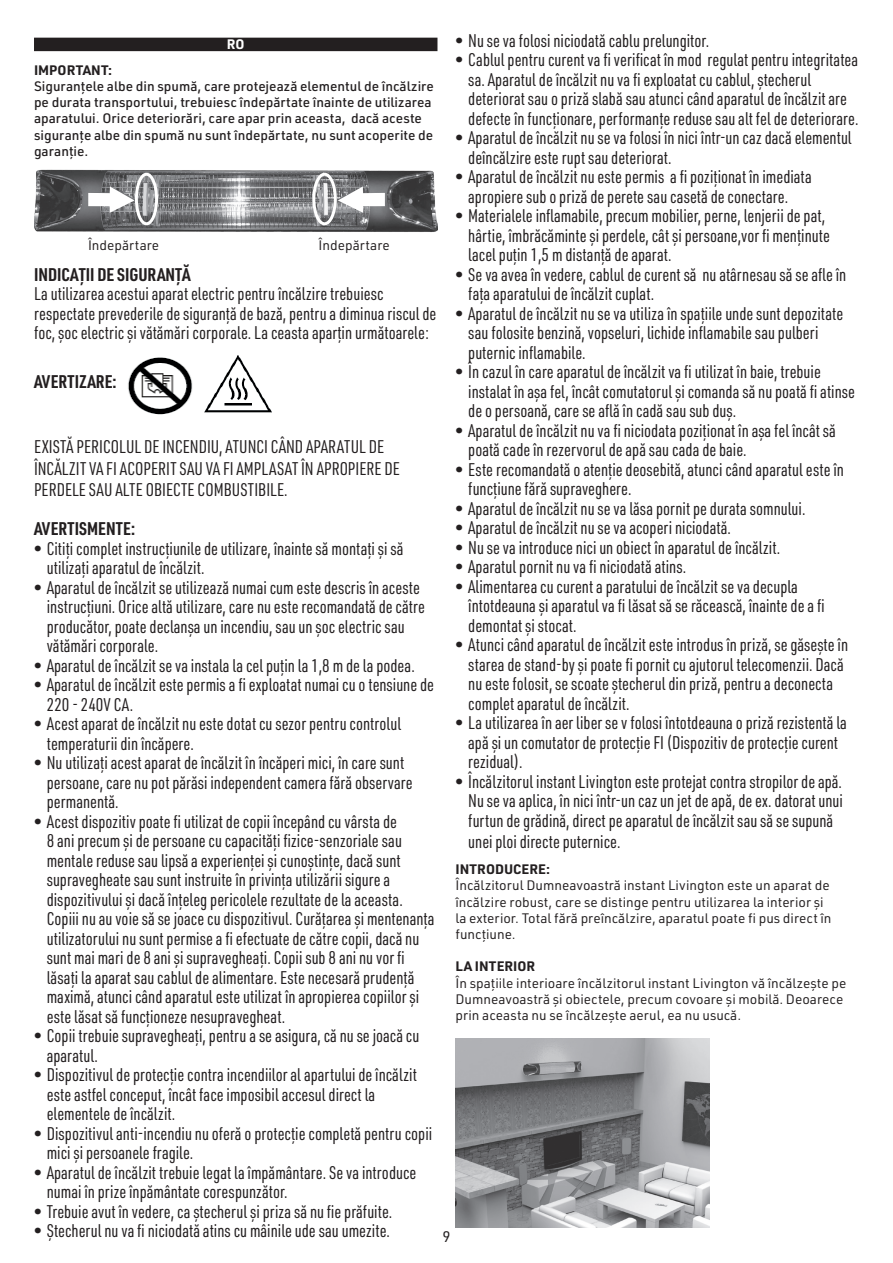
<style>
.page{position:relative;width:893px;height:1263px;background:#fff}
.page>*{position:absolute;margin:0;border:0;box-sizing:border-box;transform-origin:0 0}
.t1{font:18px/19.5px "URWDIN Cond";color:#231f20}
.t2{font:700 18px "URWDIN Cond";color:#231f20}
.t3{font:15px "URWDIN";color:#231f20}
.t4{font:13.5px/16.2px "URWDIN";color:#231f20}
.t5{font:500 13.5px/16.2px "URWDIN";color:#231f20}
.t6{font:700 13.5px "URWDIN";color:#231f20}
.t7{font:700 13.5px "URWDIN";color:#fff}
</style>
<div class="page">
<div style="left:34px;top:38px;width:403px;height:13px;background:#231f20"></div>
<img style="left:34px;top:169px;width:403px;height:63px">
<svg style="left:88px;top:186px;width:47px;height:27px"></svg>
<svg style="left:338px;top:186px;width:47px;height:27px"></svg>
<div style="left:135px;top:173px;width:23px;height:52px;border:3px solid #fff;border-radius:50%"></div>
<div style="left:312px;top:173px;width:25px;height:52px;border:3px solid #fff;border-radius:50%"></div>
<img style="left:128px;top:357px;width:65px;height:58px">
<img style="left:204px;top:355px;width:68px;height:58px">
<img style="left:455px;top:1039px;width:255px;height:188px">
<p class="t1" style="left:455px;top:30px;width:255px">• Nu se va folosi niciodată cablu prelungitor.</p>
<p class="t1" style="left:468px;top:49px;width:392px;text-indent:-13px">• Cablul pentru curent va fi verificat în mod regulat pentru integritatea sa. Aparatul de încălzit nu va fi exploatat cu cablul, ștecherul deteriorat sau o priză slabă sau atunci când aparatul de încălzit are defecte în funcționare, performanțe reduse sau alt fel de deteriorare.</p>
<p class="t1" style="left:468px;top:127px;width:385px;text-indent:-13px">• Aparatul de încălzit nu se va folosi în nici într-un caz dacă elementul deîncălzire este rupt sau deteriorat.</p>
<p class="t1" style="left:468px;top:166px;width:345px;text-indent:-13px">• Aparatul de încălzit nu este permis a fi poziționat în imediata apropiere sub o priză de perete sau casetă de conectare.</p>
<p class="t1" style="left:468px;top:205px;width:363px;text-indent:-13px">• Materialele inflamabile, precum mobilier, perne, lenjerii de pat, hârtie, îmbrăcăminte și perdele, cât și persoane,vor fi menținute lacel puțin 1,5 m distanță de aparat.</p>
<p class="t1" style="left:468px;top:264px;width:380px;text-indent:-13px">• Se va avea în vedere, cablul de curent să nu atârnesau să se afle în fața aparatului de încălzit cuplat.</p>
<p class="t1" style="left:468px;top:303px;width:376px;text-indent:-13px">• Aparatul de încălzit nu se va utiliza în spațiile unde sunt depozitate sau folosite benzină, vopseluri, lichide inflamabile sau pulberi puternic inflamabile.</p>
<p class="t1" style="left:468px;top:361px;width:388px;text-indent:-13px">• În cazul în care aparatul de încălzit va fi utilizat în baie, trebuie instalat în așa fel, încât comutatorul și comanda să nu poată fi atinse de o persoană, care se află în cadă sau sub duș.</p>
<p class="t1" style="left:468px;top:420px;width:369px;text-indent:-13px">• Aparatul de încălzit nu va fi niciodata poziționat în așa fel încât să poată cade în rezervorul de apă sau cada de baie.</p>
<p class="t1" style="left:468px;top:459px;width:377px;text-indent:-13px">• Este recomandată o atenție deosebită, atunci când aparatul este în funcțiune fără supraveghere.</p>
<p class="t1" style="left:455px;top:498px;width:351px">• Aparatul de încălzit nu se va lăsa pornit pe durata somnului.</p>
<p class="t1" style="left:455px;top:517px;width:277px">• Aparatul de încălzit nu se va acoperi niciodată.</p>
<p class="t1" style="left:455px;top:537px;width:326px">• Nu se va introduce nici un obiect în aparatul de încălzit.</p>
<p class="t1" style="left:455px;top:556px;width:232px">• Aparatul pornit nu va fi niciodată atins.</p>
<p class="t1" style="left:468px;top:576px;width:358px;text-indent:-13px">• Alimentarea cu curent a paratului de încălzit se va decupla întotdeauna și aparatul va fi lăsat să se răcească, înainte de a fi demontat și stocat.</p>
<p class="t1" style="left:468px;top:634px;width:381px;text-indent:-13px">• Atunci când aparatul de încălzit este introdus în priză, se găsește în starea de stand-by și poate fi pornit cu ajutorul telecomenzii. Dacă nu este folosit, se scoate ștecherul din priză, pentru a deconecta complet aparatul de încălzit.</p>
<p class="t1" style="left:468px;top:712px;width:380px;text-indent:-13px">• La utilizarea în aer liber se v folosi întotdeauna o priză rezistentă la apă și un comutator de protecție FI (Dispozitiv de protecție curent rezidual).</p>
<p class="t1" style="left:468px;top:771px;width:376px;text-align:justify;text-indent:-13px">• Încălzitorul instant Livington este protejat contra stropilor de apă.<br>Nu se va aplica, în nici într-un caz un jet de apă, de ex. datorat unui furtun de grădină, direct pe aparatul de încălzit sau să se supună</p>
<p class="t1" style="left:468px;top:831px;width:154px">unei ploi directe puternice.</p>
<p class="t6" style="left:455px;top:860px;width:96px">INTRODUCERE:</p>
<p class="t4" style="left:455px;top:877px;width:378px">Încălzitorul Dumneavoastră instant Livington este un aparat de încălzire robust, care se distinge pentru utilizarea la interior și la exterior. Total fără preîncălzire, aparatul poate fi pus direct în funcțiune.</p>
<p class="t6" style="left:455px;top:957px;width:81px">LA INTERIOR</p>
<p class="t4" style="left:455px;top:974px;width:392px">În spațiile interioare încălzitorul instant Livington vă încălzește pe<br>Dumneavoastră și obiectele, precum covoare și mobilă. Deoarece prin aceasta nu se încălzește aerul, ea nu usucă.</p>
<p class="t7" style="left:227px;top:35px;width:19px">RO</p>
<p class="t6" style="left:34px;top:61px;width:80px">IMPORTANT:</p>
<p class="t5" style="left:34px;top:78px;width:401px">Siguranțele albe din spumă, care protejează elementul de încălzire pe durata transportului, trebuiesc îndepărtate înainte de utilizarea aparatului. Orice deteriorări, care apar prin aceasta, dacă aceste siguranțe albe din spumă nu sunt îndepărtate, nu sunt acoperite de garanție.</p>
<p class="t4" style="left:88px;top:237px;width:73px">Îndepărtare</p>
<p class="t4" style="left:319px;top:237px;width:73px">Îndepărtare</p>
<p class="t2" style="left:34px;top:262px;width:158px">INDICAȚII DE SIGURANȚĂ</p>
<p class="t1" style="left:34px;top:284px;width:404px">La utilizarea acestui aparat electric pentru încălzire trebuiesc respectate prevederile de siguranță de bază, pentru a diminua riscul de foc, șoc electric și vătămări corporale. La ceasta aparțin următoarele:</p>
<p class="t2" style="left:34px;top:369px;width:84px">AVERTIZARE:</p>
<p class="t1" style="left:34px;top:435px;width:367px;line-height:21.6px">EXISTĂ PERICOLUL DE INCENDIU, ATUNCI CÂND APARATUL DE<br>ÎNCĂLZIT VA FI ACOPERIT SAU VA FI AMPLASAT ÎN APROPIERE DE<br>PERDELE SAU ALTE OBIECTE COMBUSTIBILE.</p>
<p class="t2" style="left:34px;top:516px;width:103px">AVERTISMENTE:</p>
<p class="t1" style="left:47px;top:538px;width:358px;text-indent:-13px">• Citiți complet instrucțiunile de utilizare, înainte să montați și să utilizați aparatul de încălzit.</p>
<p class="t1" style="left:47px;top:577px;width:380px;text-indent:-13px">• Aparatul de încălzit se utilizează numai cum este descris în aceste instrucțiuni. Orice altă utilizare, care nu este recomandată de către producător, poate declanșa un incendiu, sau un șoc electric sau vătămări corporale.</p>
<p class="t1" style="left:34px;top:655px;width:382px">• Aparatul de încălzit se va instala la cel puțin la 1,8 m de la podea.</p>
<p class="t1" style="left:47px;top:674px;width:389px;text-indent:-13px">• Aparatul de încălzit este permis a fi exploatat numai cu o tensiune de<br>220 - 240V CA.</p>
<p class="t1" style="left:47px;top:713px;width:356px;text-indent:-13px">• Acest aparat de încălzit nu este dotat cu sezor pentru controlul temperaturii din încăpere.</p>
<p class="t1" style="left:47px;top:752px;width:367px;text-indent:-13px">• Nu utilizați acest aparat de încălzit în încăperi mici, în care sunt persoane, care nu pot părăsi independent camera fără observare permanentă.</p>
<p class="t1" style="left:47px;top:811px;width:389px;text-indent:-13px">• Acest dispozitiv poate fi utilizat de copii începând cu vârsta de<br>8 ani precum și de persoane cu capacități fizice-senzoriale sau mentale reduse sau lipsă a experienței și cunoștințe, dacă sunt supravegheate sau sunt instruite în privința utilizării sigure a dispozitivului și dacă înțeleg pericolele rezultate de la aceasta.<br>Copiii nu au voie să se joace cu dispozitivul. Curățarea și mentenanța utilizatorului nu sunt permise a fi efectuate de către copii, dacă nu sunt mai mari de 8 ani și supravegheați. Copii sub 8 ani nu vor fi lăsați la aparat sau cablul de alimentare. Este necesară prudență maximă, atunci când aparatul este utilizat în apropierea copiilor și este lăsat să funcționeze nesupravegheat.</p>
<p class="t1" style="left:47px;top:1025px;width:374px;text-indent:-13px">• Copii trebuie supravegheați, pentru a se asigura, că nu se joacă cu aparatul.</p>
<p class="t1" style="left:47px;top:1064px;width:372px;text-indent:-13px">• Dispozitivul de protecție contra incendiilor al apartului de încălzit este astfel conceput, încât face imposibil accesul direct la elementele de încălzit.</p>
<p class="t1" style="left:47px;top:1123px;width:387px;text-indent:-13px">• Dispozitivul anti-incendiu nu oferă o protecție completă pentru copii mici și persoanele fragile.</p>
<p class="t1" style="left:47px;top:1162px;width:371px;text-indent:-13px">• Aparatul de încălzit trebuie legat la împământare. Se va introduce numai în prize înpământate corespunzător.</p>
<p class="t1" style="left:34px;top:1201px;width:360px">• Trebuie avut în vedere, ca ștecherul și priza să nu fie prăfuite.</p>
<p class="t1" style="left:34px;top:1220px;width:357px">• Ștecherul nu va fi niciodată atins cu mâinile ude sau umezite.</p>
<p class="t3" style="left:442px;top:1226px;width:10px">9</p>
</div>
